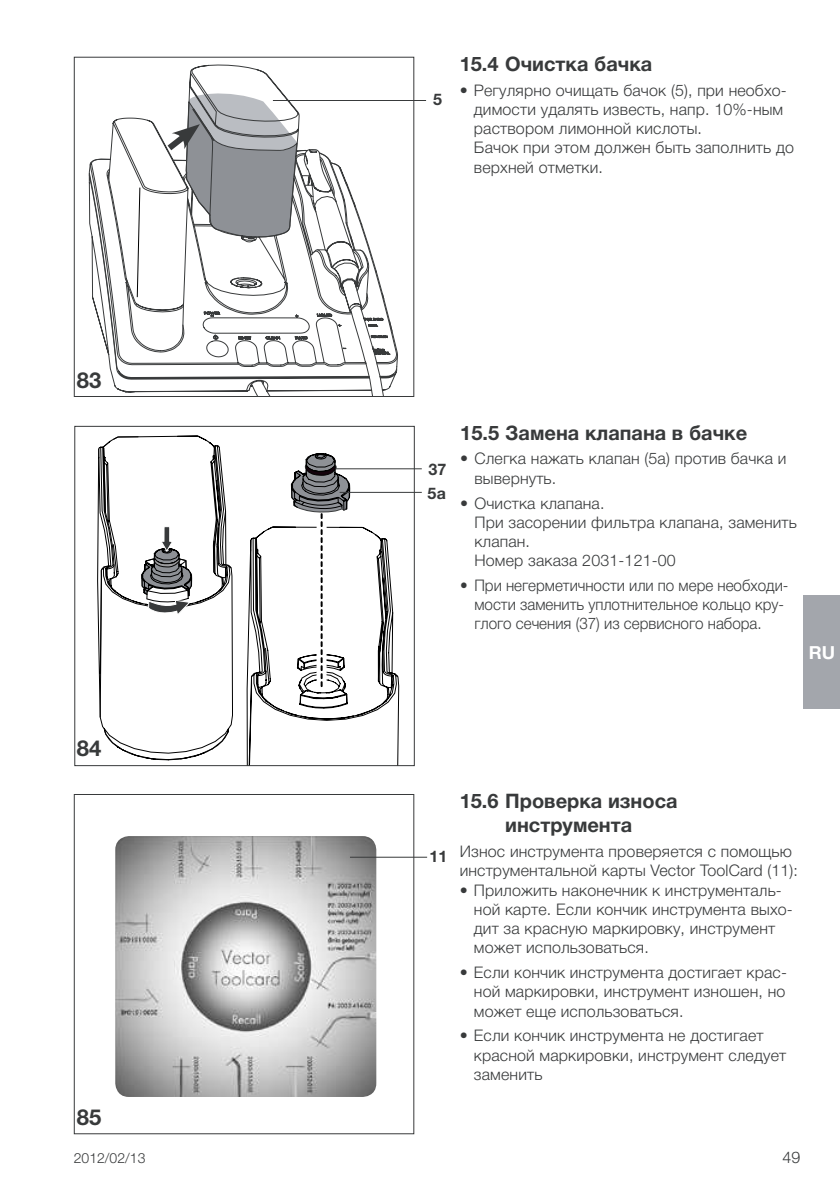
<style>
.page{position:relative;width:840px;height:1191px;background:#fff}
.page>*{position:absolute;margin:0;border:0;box-sizing:border-box;transform-origin:0 0}
.t1{font:700 22px "Helvetica Neue LT Pro";color:#383a3b}
.t2{font:700 20px/24px "Helvetica Neue LT Pro";color:#383a3b;text-align:center}
.t3{font:700 18px "Helvetica Neue LT Pro";color:#fff}
.t4{font:300 16px/19.2px "Helvetica Neue LT Pro";letter-spacing:.01em;color:#383a3b}
.t5{font:300 16px/19.2px "Helvetica Neue LT Pro";letter-spacing:.01em;color:#383a3b;scale:.95 1}
.t6{font:700 16px "Helvetica Neue LT Pro";color:#383a3b}
.t7{font:300 14px "Helvetica Neue LT Pro";color:#383a3b}
</style>
<div class="page">
<div style="left:802px;top:595px;width:37px;height:114px;background:#a3a6ac"></div>
<svg style="left:89px;top:158px;width:33px;height:220px"></svg>
<svg style="left:122px;top:64px;width:276px;height:331px"></svg>
<svg style="left:108px;top:111px;width:244px;height:220px"></svg>
<svg style="left:137px;top:187px;width:3px;height:111px"></svg>
<div style="left:74px;top:57px;width:340px;height:340px;border:1px solid #383a3b"></div>
<hr style="left:273px;top:100px;width:153px;height:1px;background:#383a3b">
<div style="left:74px;top:794px;width:340px;height:340px;border:1px solid #383a3b"></div>
<img style="left:115px;top:836px;width:261px;height:261px">
<hr style="left:350px;top:856px;width:77px;height:1px;background:#383a3b">
<svg style="left:246px;top:453px;width:153px;height:311px"></svg>
<svg style="left:97px;top:436px;width:97px;height:324px"></svg>
<svg style="left:141px;top:436px;width:91px;height:321px"></svg>
<div style="left:74px;top:426px;width:340px;height:340px;border:1px solid #383a3b"></div>
<hr style="left:339px;top:492px;width:82px;height:1px;background:#383a3b">
<div style="left:161px;top:504px;width:10px;height:22px;background:#fff"></div>
<svg style="left:161px;top:88px;width:136px;height:155px"></svg>
<hr style="left:336px;top:468px;width:85px;height:1px;background:#383a3b">
<p class="t6" style="left:433px;top:90px;width:10px">5</p>
<p class="t2" style="left:459px;top:51px;width:194px">15.4 Очистка бачка</p>
<p class="t4" style="left:473px;top:80px;width:321px;text-indent:-14px">• Регулярно очищать бачок (5), при необхо&shy;димости удалять известь, напр. 10%-ным раствором лимонной кислоты.<br>Бачок при этом должен быть заполнить до верхней отметки.</p>
<h1 class="t1" style="left:77px;top:366px;width:26px">83</h1>
<p class="t6" style="left:428px;top:459px;width:19px">37</p>
<p class="t6" style="left:427px;top:483px;width:20px">5a</p>
<p class="t2" style="left:460px;top:420px;width:288px">15.5 Замена клапана в бачке</p>
<p class="t4" style="left:474px;top:449px;width:313px;text-indent:-14px">• Слегка нажать клапан (5a) против бачка и вывернуть.</p>
<p class="t4" style="left:474px;top:493px;width:324px;text-indent:-14px">• Очистка клапана.<br>При засорении фильтра клапана, заменить клапан.<br>Номер заказа 2031-121-00</p>
<p class="t5" style="left:474px;top:575px;width:332px;text-indent:-14px">• При негерметичности или по мере необходи&shy;мости заменить уплотнительное кольцо кру&shy;глого сечения (37) из сервисного набора.</p>
<p class="t3" style="left:808px;top:641px;width:28px">RU</p>
<h1 class="t1" style="left:77px;top:735px;width:26px">84</h1>
<h1 class="t1" style="left:77px;top:1103px;width:26px">85</h1>
<p class="t6" style="left:429px;top:846px;width:19px">11</p>
<p class="t2" style="left:459px;top:788px;width:219px">15.6 Проверка износа инструмента</p>
<p class="t4" style="left:459px;top:841px;width:339px">Износ инструмента проверяется с помощью инструментальной карты Vector ToolCard (11):</p>
<p class="t4" style="left:473px;top:880px;width:320px;text-indent:-14px">• Приложить наконечник к инструменталь&shy;ной карте. Если кончик инструмента выхо&shy;дит за красную маркировку, инструмент может использоваться.</p>
<p class="t4" style="left:473px;top:962px;width:314px;text-align:justify;text-indent:-14px">• Если кончик инструмента достигает крас&shy;ной маркировки, инструмент изношен, но может еще использоваться.</p>
<p class="t4" style="left:473px;top:1025px;width:314px;text-indent:-14px">• Если кончик инструмента не достигает красной маркировки, инструмент следует заменить</p>
<p class="t7" style="left:74px;top:1149px;width:73px">2012/02/13</p>
<p class="t4" style="left:782px;top:1147px;width:19px">49</p>
</div>
